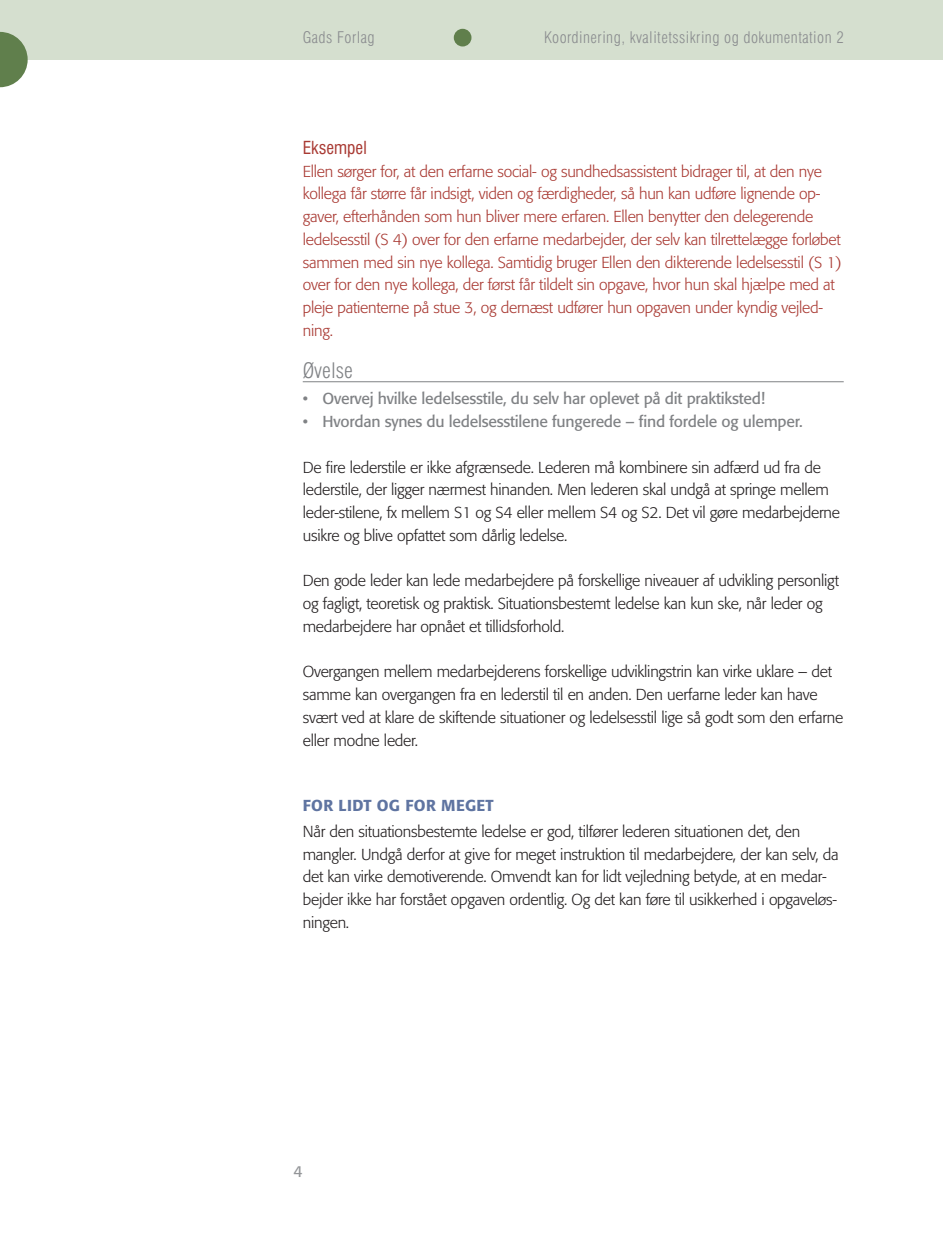
<style>
.page{position:relative;width:943px;height:1241px;background:#fff}
.page>*{position:absolute;margin:0;border:0;box-sizing:border-box;transform-origin:0 0}
.t1{font:300 condensed 21px "Swiss 721 BT";color:#808285}
.t2{font:condensed 17.5px "Swiss 721 BT";color:#a93a33}
.t3{font:300 15.75px/22.8px "Formata";letter-spacing:-.015em;color:#231f20}
.t4{font:300 15.75px/22.8px "Formata";letter-spacing:-.015em;color:#a93a33}
.t5{font:15.75px "Formata";letter-spacing:-.015em;color:#808285}
.t6{font:300 condensed 15.75px "Swiss 721 BT";letter-spacing:.03em;color:#8a8c8f}
.t7{font:500 15.75px "Formata";letter-spacing:.02em;color:#5f74a1}
.t8{font:15.75px "Formata";color:#939598}
</style>
<div class="page">
<div style="left:0;top:0;width:943px;height:60px;background:#d5dfcf"></div>
<svg style="left:0;top:32px;width:28px;height:55px"></svg>
<div style="left:454px;top:29px;width:17px;height:17px;background:#607f4c;border-radius:50%"></div>
<hr style="left:303px;top:381px;width:540px;height:1px;background:#808285">
<p class="t6" style="left:303px;top:28px;width:73px">Gads Forlag</p>
<p class="t6" style="left:544px;top:28px;width:301px">Koordinering, kvalitetssikring og dokumentation 2</p>
<p class="t2" style="left:303px;top:137px;width:65px">Eksempel</p>
<p class="t4" style="left:303px;top:160px;width:540px">Ellen sørger for, at den erfarne social- og sundhedsassistent bidrager til, at den nye kollega får større får indsigt, viden og færdigheder, så hun kan udføre lignende op&shy;gaver, efterhånden som hun bliver mere erfaren. Ellen benytter den delegerende ledelsesstil (S 4) over for den erfarne medarbejder, der selv kan tilrettelægge forløbet sammen med sin nye kollega. Samtidig bruger Ellen den dikterende ledelsesstil (S 1) over for den nye kollega, der først får tildelt sin opgave, hvor hun skal hjælpe med at pleje patienterne på stue 3, og dernæst udfører hun opgaven under kyndig vejled&shy;ning.</p>
<h1 class="t1" style="left:303px;top:358px;width:52px">Øvelse</h1>
<p class="t5" style="left:303px;top:389px;width:464px">• Overvej hvilke ledelsesstile, du selv har oplevet på dit praktiksted!</p>
<p class="t5" style="left:303px;top:412px;width:501px">• Hvordan synes du ledelsesstilene fungerede – find fordele og ulemper.</p>
<p class="t3" style="left:303px;top:456px;width:538px">De fire lederstile er ikke afgrænsede. Lederen må kombinere sin adfærd ud fra de lederstile, der ligger nærmest hinanden. Men lederen skal undgå at springe mellem leder-stilene, fx mellem S1 og S4 eller mellem S4 og S2. Det vil gøre medarbejderne usikre og blive opfattet som dårlig ledelse.</p>
<p class="t3" style="left:303px;top:569px;width:538px">Den gode leder kan lede medarbejdere på forskellige niveauer af udvikling personligt og fagligt, teoretisk og praktisk. Situationsbestemt ledelse kan kun ske, når leder og medarbejdere har opnået et tillidsforhold.</p>
<p class="t3" style="left:303px;top:660px;width:542px">Overgangen mellem medarbejderens forskellige udviklingstrin kan virke uklare – det samme kan overgangen fra en lederstil til en anden. Den uerfarne leder kan have svært ved at klare de skiftende situationer og ledelsesstil lige så godt som den erfarne eller modne leder.</p>
<p class="t7" style="left:303px;top:795px;width:192px">FOR LIDT OG FOR MEGET</p>
<p class="t3" style="left:303px;top:819px;width:537px">Når den situationsbestemte ledelse er god, tilfører lederen situationen det, den mangler. Undgå derfor at give for meget instruktion til medarbejdere, der kan selv, da det kan virke demotiverende. Omvendt kan for lidt vejledning betyde, at en medar&shy;bejder ikke har forstået opgaven ordentlig. Og det kan føre til usikkerhed i opgaveløs&shy;ningen.</p>
<p class="t8" style="left:293px;top:1161px;width:11px">4</p>
</div>
